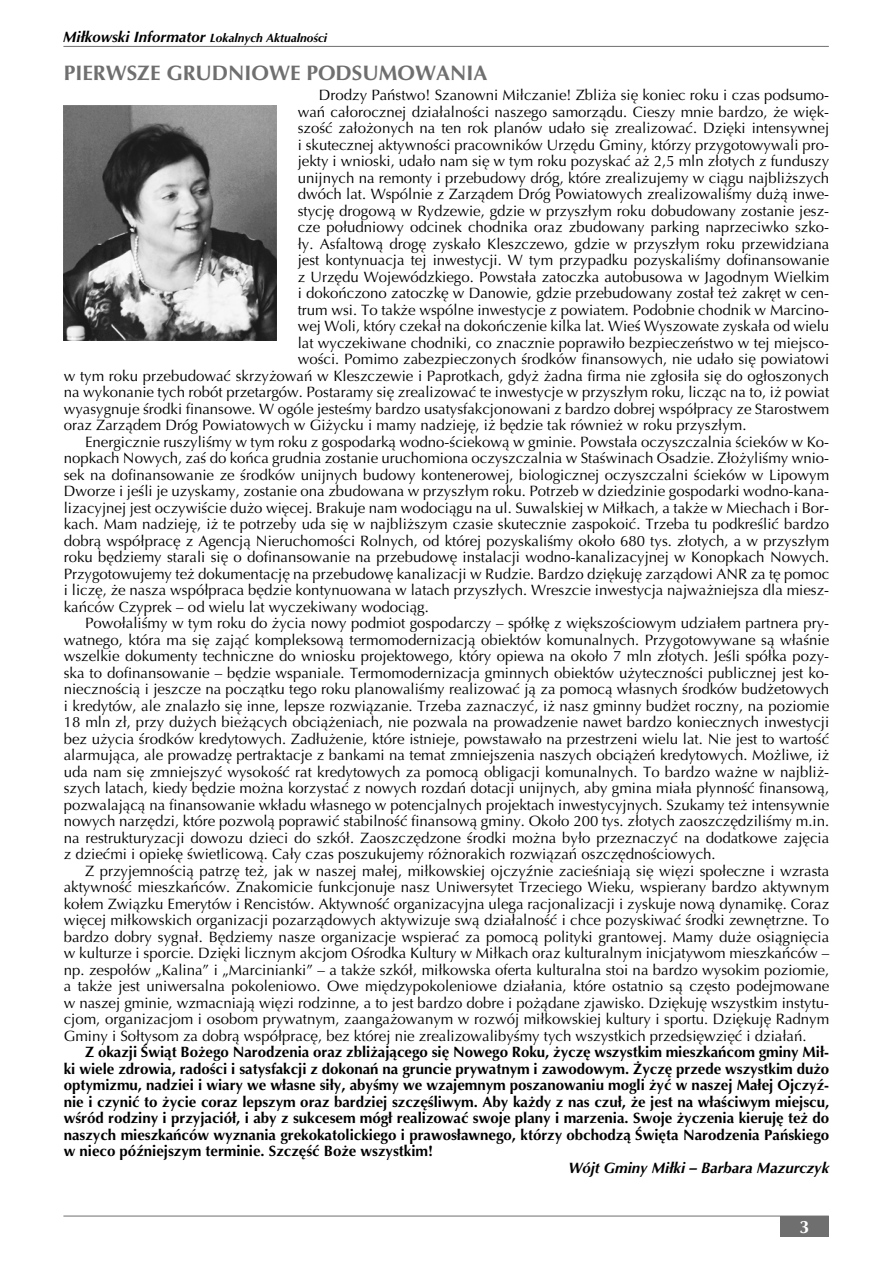
<style>
.page{position:relative;width:893px;height:1263px;background:#fff}
.page>*{position:absolute;margin:0;border:0;box-sizing:border-box;transform-origin:0 0}
.t1{font:700 21px "Optima";color:#706f6f}
.t2{font:700 18px "Optima";color:#fff}
.t3{font:15px "Optima";color:#000}
.t4{font:700 15px/16.5px "Optima";color:#000;text-align:justify}
.t5{font:italic 700 15px "Optima";color:#000}
.t6{font:italic 700 12px "Optima";color:#000}
.s1{font-size:15px}
</style>
<div class="page">
<hr style="left:63px;top:46px;width:766px;height:1px;background:#706f6f">
<hr style="left:63px;top:1216px;width:766px;height:1px;background:#706f6f">
<div style="left:780px;top:1216px;width:49px;height:20px;background:#706f6f"></div>
<img style="left:64px;top:105px;width:212px;height:235px">
<p class="t6" style="left:63px;top:33px;width:266px"><span class="s1">Miłkowski Informator</span> Lokalnych Aktualności</p>
<h1 class="t1" style="left:64px;top:64px;width:425px">PIERWSZE GRUDNIOWE PODSUMOWANIA</h1>
<p class="t3" style="left:319px;top:89px;width:512px">Drodzy Państwo! Szanowni Miłczanie! Zbliża się koniec roku i czas podsumo-</p>
<p class="t3" style="left:298px;top:106px;width:533px">wań całorocznej działalności naszego samorządu. Cieszy mnie bardzo, że więk-</p>
<p class="t3" style="left:298px;top:122px;width:533px">szość założonych na ten rok planów udało się zrealizować. Dzięki intensywnej</p>
<p class="t3" style="left:298px;top:139px;width:533px">i skutecznej aktywności pracowników Urzędu Gminy, którzy przygotowywali pro-</p>
<p class="t3" style="left:298px;top:155px;width:533px">jekty i wnioski, udało nam się w tym roku pozyskać aż 2,5 mln złotych z funduszy</p>
<p class="t3" style="left:298px;top:172px;width:533px">unijnych na remonty i przebudowy dróg, które zrealizujemy w ciągu najbliższych</p>
<p class="t3" style="left:298px;top:188px;width:533px">dwóch lat. Wspólnie z Zarządem Dróg Powiatowych zrealizowaliśmy dużą inwe-</p>
<p class="t3" style="left:298px;top:205px;width:533px">stycję drogową w Rydzewie, gdzie w przyszłym roku dobudowany zostanie jesz-</p>
<p class="t3" style="left:298px;top:221px;width:533px">cze południowy odcinek chodnika oraz zbudowany parking naprzeciwko szko-</p>
<p class="t3" style="left:298px;top:238px;width:533px">ły. Asfaltową drogę zyskało Kleszczewo, gdzie w przyszłym roku przewidziana</p>
<p class="t3" style="left:298px;top:254px;width:533px">jest kontynuacja tej inwestycji. W tym przypadku pozyskaliśmy dofinansowanie</p>
<p class="t3" style="left:298px;top:271px;width:533px">z Urzędu Wojewódzkiego. Powstała zatoczka autobusowa w Jagodnym Wielkim</p>
<p class="t3" style="left:298px;top:287px;width:533px">i dokończono zatoczkę w Danowie, gdzie przebudowany został też zakręt w cen-</p>
<p class="t3" style="left:298px;top:304px;width:533px">trum wsi. To także wspólne inwestycje z powiatem. Podobnie chodnik w Marcino-</p>
<p class="t3" style="left:298px;top:320px;width:533px">wej Woli, który czekał na dokończenie kilka lat. Wieś Wyszowate zyskała od wielu</p>
<p class="t3" style="left:298px;top:337px;width:533px">lat wyczekiwane chodniki, co znacznie poprawiło bezpieczeństwo w tej miejsco-</p>
<p class="t3" style="left:298px;top:353px;width:533px">wości. Pomimo zabezpieczonych środków finansowych, nie udało się powiatowi</p>
<p class="t3" style="left:64px;top:370px;width:767px">w tym roku przebudować skrzyżowań w Kleszczewie i Paprotkach, gdyż żadna firma nie zgłosiła się do ogłoszonych</p>
<p class="t3" style="left:64px;top:386px;width:767px">na wykonanie tych robót przetargów. Postaramy się zrealizować te inwestycje w przyszłym roku, licząc na to, iż powiat</p>
<p class="t3" style="left:64px;top:403px;width:767px">wyasygnuje środki finansowe. W ogóle jesteśmy bardzo usatysfakcjonowani z bardzo dobrej współpracy ze Starostwem</p>
<p class="t3" style="left:64px;top:419px;width:684px">oraz Zarządem Dróg Powiatowych w Giżycku i mamy nadzieję, iż będzie tak również w roku przyszłym.</p>
<p class="t3" style="left:85px;top:436px;width:746px">Energicznie ruszyliśmy w tym roku z gospodarką wodno-ściekową w gminie. Powstała oczyszczalnia ścieków w Ko-</p>
<p class="t3" style="left:64px;top:452px;width:767px">nopkach Nowych, zaś do końca grudnia zostanie uruchomiona oczyszczalnia w Staświnach Osadzie. Złożyliśmy wnio-</p>
<p class="t3" style="left:64px;top:469px;width:767px">sek na dofinansowanie ze środków unijnych budowy kontenerowej, biologicznej oczyszczalni ścieków w Lipowym</p>
<p class="t3" style="left:64px;top:485px;width:767px">Dworze i jeśli je uzyskamy, zostanie ona zbudowana w przyszłym roku. Potrzeb w dziedzinie gospodarki wodno-kana-</p>
<p class="t3" style="left:64px;top:502px;width:767px">lizacyjnej jest oczywiście dużo więcej. Brakuje nam wodociągu na ul. Suwalskiej w Miłkach, a także w Miechach i Bor-</p>
<p class="t3" style="left:64px;top:518px;width:767px">kach. Mam nadzieję, iż te potrzeby uda się w najbliższym czasie skutecznie zaspokoić. Trzeba tu podkreślić bardzo</p>
<p class="t3" style="left:64px;top:535px;width:767px">dobrą współpracę z Agencją Nieruchomości Rolnych, od której pozyskaliśmy około 680 tys. złotych, a w przyszłym</p>
<p class="t3" style="left:64px;top:551px;width:767px">roku będziemy starali się o dofinansowanie na przebudowę instalacji wodno-kanalizacyjnej w Konopkach Nowych.</p>
<p class="t3" style="left:64px;top:568px;width:767px">Przygotowujemy też dokumentację na przebudowę kanalizacji w Rudzie. Bardzo dziękuję zarządowi ANR za tę pomoc</p>
<p class="t3" style="left:64px;top:584px;width:767px">i liczę, że nasza współpraca będzie kontynuowana w latach przyszłych. Wreszcie inwestycja najważniejsza dla miesz-</p>
<p class="t3" style="left:64px;top:601px;width:367px">kańców Czyprek – od wielu lat wyczekiwany wodociąg.</p>
<p class="t3" style="left:85px;top:617px;width:746px">Powołaliśmy w tym roku do życia nowy podmiot gospodarczy – spółkę z większościowym udziałem partnera pry-</p>
<p class="t3" style="left:64px;top:634px;width:767px">watnego, która ma się zająć kompleksową termomodernizacją obiektów komunalnych. Przygotowywane są właśnie</p>
<p class="t3" style="left:64px;top:650px;width:767px">wszelkie dokumenty techniczne do wniosku projektowego, który opiewa na około 7 mln złotych. Jeśli spółka pozy-</p>
<p class="t3" style="left:64px;top:667px;width:767px">ska to dofinansowanie – będzie wspaniale. Termomodernizacja gminnych obiektów użyteczności publicznej jest ko-</p>
<p class="t3" style="left:64px;top:683px;width:767px">niecznością i jeszcze na początku tego roku planowaliśmy realizować ją za pomocą własnych środków budżetowych</p>
<p class="t3" style="left:64px;top:700px;width:767px">i kredytów, ale znalazło się inne, lepsze rozwiązanie. Trzeba zaznaczyć, iż nasz gminny budżet roczny, na poziomie</p>
<p class="t3" style="left:64px;top:716px;width:767px">18 mln zł, przy dużych bieżących obciążeniach, nie pozwala na prowadzenie nawet bardzo koniecznych inwestycji</p>
<p class="t3" style="left:64px;top:733px;width:767px">bez użycia środków kredytowych. Zadłużenie, które istnieje, powstawało na przestrzeni wielu lat. Nie jest to wartość</p>
<p class="t3" style="left:64px;top:749px;width:767px">alarmująca, ale prowadzę pertraktacje z bankami na temat zmniejszenia naszych obciążeń kredytowych. Możliwe, iż</p>
<p class="t3" style="left:64px;top:766px;width:767px">uda nam się zmniejszyć wysokość rat kredytowych za pomocą obligacji komunalnych. To bardzo ważne w najbliż-</p>
<p class="t3" style="left:64px;top:782px;width:767px">szych latach, kiedy będzie można korzystać z nowych rozdań dotacji unijnych, aby gmina miała płynność finansową,</p>
<p class="t3" style="left:64px;top:799px;width:767px">pozwalającą na finansowanie wkładu własnego w potencjalnych projektach inwestycyjnych. Szukamy też intensywnie</p>
<p class="t3" style="left:64px;top:815px;width:767px">nowych narzędzi, które pozwolą poprawić stabilność finansową gminy. Około 200 tys. złotych zaoszczędziliśmy m.in.</p>
<p class="t3" style="left:64px;top:832px;width:767px">na restrukturyzacji dowozu dzieci do szkół. Zaoszczędzone środki można było przeznaczyć na dodatkowe zajęcia</p>
<p class="t3" style="left:64px;top:848px;width:653px">z dziećmi i opiekę świetlicową. Cały czas poszukujemy różnorakich rozwiązań oszczędnościowych.</p>
<p class="t3" style="left:85px;top:865px;width:746px">Z przyjemnością patrzę też, jak w naszej małej, miłkowskiej ojczyźnie zacieśniają się więzi społeczne i wzrasta</p>
<p class="t3" style="left:64px;top:881px;width:767px">aktywność mieszkańców. Znakomicie funkcjonuje nasz Uniwersytet Trzeciego Wieku, wspierany bardzo aktywnym</p>
<p class="t3" style="left:64px;top:898px;width:767px">kołem Związku Emerytów i Rencistów. Aktywność organizacyjna ulega racjonalizacji i zyskuje nową dynamikę. Coraz</p>
<p class="t3" style="left:64px;top:914px;width:767px">więcej miłkowskich organizacji pozarządowych aktywizuje swą działalność i chce pozyskiwać środki zewnętrzne. To</p>
<p class="t3" style="left:64px;top:931px;width:767px">bardzo dobry sygnał. Będziemy nasze organizacje wspierać za pomocą polityki grantowej. Mamy duże osiągnięcia</p>
<p class="t3" style="left:64px;top:947px;width:767px">w kulturze i sporcie. Dzięki licznym akcjom Ośrodka Kultury w Miłkach oraz kulturalnym inicjatywom mieszkańców –</p>
<p class="t3" style="left:64px;top:964px;width:767px">np. zespołów „Kalina” i „Marcinianki” – a także szkół, miłkowska oferta kulturalna stoi na bardzo wysokim poziomie,</p>
<p class="t3" style="left:64px;top:980px;width:767px">a także jest uniwersalna pokoleniowo. Owe międzypokoleniowe działania, które ostatnio są często podejmowane</p>
<p class="t3" style="left:64px;top:997px;width:767px">w naszej gminie, wzmacniają więzi rodzinne, a to jest bardzo dobre i pożądane zjawisko. Dziękuję wszystkim instytu-</p>
<p class="t3" style="left:64px;top:1013px;width:767px">cjom, organizacjom i osobom prywatnym, zaangażowanym w rozwój miłkowskiej kultury i sportu. Dziękuję Radnym</p>
<p class="t3" style="left:64px;top:1030px;width:744px">Gminy i Sołtysom za dobrą współpracę, bez której nie zrealizowalibyśmy tych wszystkich przedsięwzięć i działań.</p>
<p class="t4" style="left:64px;top:1045px;width:767px;text-indent:21px">Z okazji Świąt Bożego Narodzenia oraz zbliżającego się Nowego Roku, życzę wszystkim mieszkańcom gminy Mił&shy;ki wiele zdrowia, radości i satysfakcji z dokonań na gruncie prywatnym i zawodowym. Życzę przede wszystkim dużo optymizmu, nadziei i wiary we własne siły, abyśmy we wzajemnym poszanowaniu mogli żyć w naszej Małej Ojczyź&shy;nie i czynić to życie coraz lepszym oraz bardziej szczęśliwym. Aby każdy z nas czuł, że jest na właściwym miejscu, wśród rodziny i przyjaciół, i aby z sukcesem mógł realizować swoje plany i marzenia. Swoje życzenia kieruję też do naszych mieszkańców wyznania grekokatolickiego i prawosławnego, którzy obchodzą Święta Narodzenia Pańskiego w nieco późniejszym terminie. Szczęść Boże wszystkim!</p>
<p class="t5" style="left:568px;top:1162px;width:262px">Wójt Gminy Miłki – Barbara Mazurczyk</p>
<p class="t2" style="left:799px;top:1219px;width:12px">3</p>
</div>
